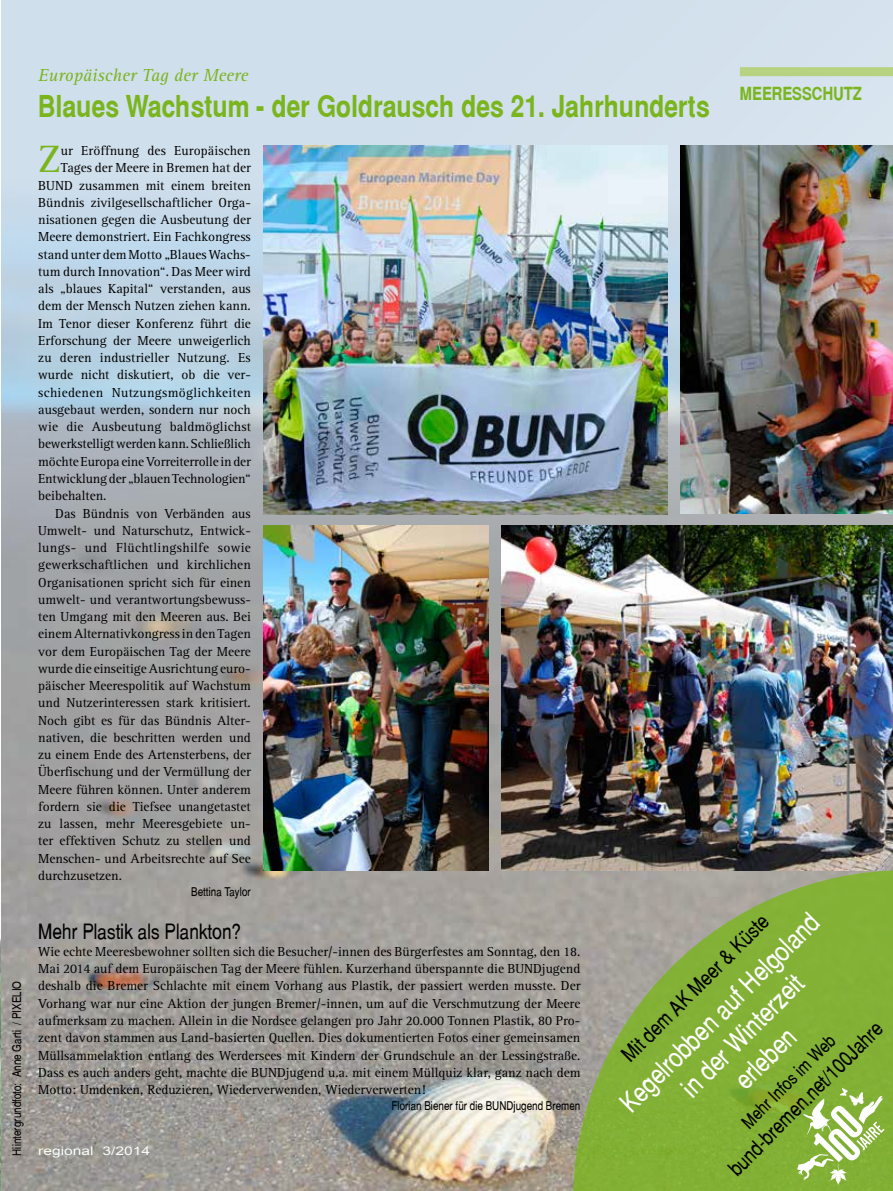
<style>
.page{position:relative;width:893px;height:1191px;background:#fff}
.page>*{position:absolute;margin:0;border:0;box-sizing:border-box;transform-origin:0 0}
.t1{font:39.45px "Agfa Rotis Serif";color:#7ab51d}
.t2{font:700 30px "Switzerland Narrow";color:#7ab51d}
.t3{font:27px/32.4px "Switzerland Narrow Plain";color:#fff;text-align:center}
.t4{font:21px "Switzerland Narrow Plain";color:#000}
.t5{font:italic 18px "Agfa Rotis Serif";color:#7ab51d}
.t6{font:18px "Switzerland Narrow Plain";color:#000}
.t7{font:700 18px "Switzerland Narrow";color:#7ab51d}
.t8{font:13.5px/17.2px "Agfa Rotis Serif";color:#000;text-align:justify}
.t9{font:13.5px "Agfa Rotis Serif";letter-spacing:.02em;color:#000}
.t10{font:13.5px "Agfa Rotis Serif";letter-spacing:.025em;color:#000}
.t11{font:12px "Switzerland Narrow Plain";color:#000}
.t12{font:12px "Arial";color:#fff;scale:1.3 1}
</style>
<div class="page">
<hr style="left:0;top:0;width:1px;height:1191px;background:#d0dfec">
<img style="left:1px;top:0;width:892px;height:1191px">
<img style="left:264px;top:146px;width:404px;height:368px">
<div style="left:740px;top:67px;width:153px;height:9px;background:#b7d382"></div>
<img style="left:502px;top:525px;width:391px;height:345px">
<img style="left:680px;top:146px;width:213px;height:368px">
<img style="left:264px;top:525px;width:225px;height:345px">
<svg style="left:573px;top:870px;width:320px;height:321px;background:#8bad4f"></svg>
<img style="left:0;top:664px;width:1px;height:527px">
<svg style="left:797px;top:1087px;width:87px;height:98px"></svg>
<p class="t11" style="left:9px;top:1155px;width:176px;rotate:-90deg">Hiintergrundfoto: Anne Garti / PIXELIO</p>
<h3 class="t5" style="left:38px;top:65px;width:211px">Europäischer Tag der Meere</h3>
<h2 class="t2" style="left:38px;top:88px;width:673px">Blaues Wachstum - der Goldrausch des 21. Jahrhunderts</h2>
<h1 class="t1" style="left:38px;top:137px;width:24px">Z</h1>
<p class="t8" style="left:61px;top:142px;width:191px">ur Eröffnung des Europäischen</p>
<p class="t8" style="left:61px;top:160px;width:191px">Tages der Meere in Bremen hat der</p>
<p class="t8" style="left:38px;top:177px;width:214px">BUND zusammen mit einem breiten</p>
<p class="t8" style="left:38px;top:194px;width:214px">Bündnis zivilgesellschaftlicher Orga-</p>
<p class="t8" style="left:38px;top:211px;width:214px">nisationen gegen die Ausbeutung der</p>
<p class="t8" style="left:38px;top:229px;width:214px">Meere demonstriert. Ein Fachkongress</p>
<p class="t8" style="left:38px;top:246px;width:214px">stand unter dem Motto „Blaues Wachs-</p>
<p class="t8" style="left:38px;top:263px;width:214px">tum durch Innovation“. Das Meer wird</p>
<p class="t8" style="left:38px;top:280px;width:214px">als „blaues Kapital“ verstanden, aus</p>
<p class="t8" style="left:38px;top:298px;width:214px">dem der Mensch Nutzen ziehen kann.</p>
<p class="t8" style="left:38px;top:315px;width:214px">Im Tenor dieser Konferenz führt die</p>
<p class="t8" style="left:38px;top:332px;width:214px">Erforschung der Meere unweigerlich</p>
<p class="t8" style="left:38px;top:349px;width:214px">zu deren industrieller Nutzung. Es</p>
<p class="t8" style="left:38px;top:367px;width:214px">wurde nicht diskutiert, ob die ver-</p>
<p class="t9" style="left:38px;top:384px;width:214px">schiedenen Nutzungsmöglichkeiten</p>
<p class="t8" style="left:38px;top:401px;width:214px">ausgebaut werden, sondern nur noch</p>
<p class="t8" style="left:38px;top:418px;width:214px">wie die Ausbeutung baldmöglichst</p>
<p class="t8" style="left:38px;top:436px;width:214px">bewerkstelligt werden kann. Schließlich</p>
<p class="t8" style="left:38px;top:453px;width:214px">möchte Europa eine Vorreiterrolle in der</p>
<p class="t8" style="left:38px;top:470px;width:214px">Entwicklung der „blauen Technologien“</p>
<p class="t8" style="left:38px;top:487px;width:70px">beibehalten.</p>
<p class="t8" style="left:55px;top:505px;width:197px">Das Bündnis von Verbänden aus</p>
<p class="t8" style="left:38px;top:522px;width:214px">Umwelt- und Naturschutz, Entwick-</p>
<p class="t10" style="left:38px;top:540px;width:214px">lungs- und Flüchtlingshilfe sowie</p>
<p class="t8" style="left:38px;top:556px;width:214px">gewerkschaftlichen und kirchlichen</p>
<p class="t8" style="left:38px;top:574px;width:214px">Organisationen spricht sich für einen</p>
<p class="t8" style="left:38px;top:591px;width:214px">umwelt- und verantwortungsbewuss-</p>
<p class="t8" style="left:38px;top:608px;width:214px">ten Umgang mit den Meeren aus. Bei</p>
<p class="t8" style="left:38px;top:625px;width:214px">einem Alternativkongress in den Tagen</p>
<p class="t8" style="left:38px;top:643px;width:214px">vor dem Europäischen Tag der Meere</p>
<p class="t8" style="left:38px;top:660px;width:214px">wurde die einseitige Ausrichtung euro-</p>
<p class="t8" style="left:38px;top:677px;width:214px">päischer Meerespolitik auf Wachstum</p>
<p class="t8" style="left:38px;top:694px;width:214px">und Nutzerinteressen stark kritisiert.</p>
<p class="t8" style="left:38px;top:712px;width:214px">Noch gibt es für das Bündnis Alter-</p>
<p class="t8" style="left:38px;top:729px;width:214px">nativen, die beschritten werden und</p>
<p class="t8" style="left:38px;top:746px;width:214px">zu einem Ende des Artensterbens, der</p>
<p class="t8" style="left:38px;top:763px;width:214px">Überfischung und der Vermüllung der</p>
<p class="t8" style="left:38px;top:781px;width:214px">Meere führen können. Unter anderem</p>
<p class="t8" style="left:38px;top:798px;width:214px">fordern sie die Tiefsee unangetastet</p>
<p class="t8" style="left:38px;top:815px;width:214px">zu lassen, mehr Meeresgebiete un-</p>
<p class="t8" style="left:38px;top:832px;width:214px">ter effektiven Schutz zu stellen und</p>
<p class="t8" style="left:38px;top:850px;width:214px">Menschen- und Arbeitsrechte auf See</p>
<p class="t8" style="left:38px;top:867px;width:85px">durchzusetzen.</p>
<p class="t11" style="left:191px;top:884px;width:61px">Bettina Taylor</p>
<h3 class="t7" style="left:740px;top:83px;width:123px">MEERESSCHUTZ</h3>
<h3 class="t4" style="left:38px;top:918px;width:204px">Mehr Plastik als Plankton?</h3>
<p class="t8" style="left:38px;top:943px;width:544px">Wie echte Meeresbewohner sollten sich die Besucher/-innen des Bürgerfestes am Sonntag, den 18.<br>Mai 2014 auf dem Europäischen Tag der Meere fühlen. Kurzerhand überspannte die BUNDjugend deshalb die Bremer Schlachte mit einem Vorhang aus Plastik, der passiert werden musste. Der Vorhang war nur eine Aktion der jungen Bremer/-innen, um auf die Verschmutzung der Meere aufmerksam zu machen. Allein in die Nordsee gelangen pro Jahr 20.000 Tonnen Plastik, 80 Pro&shy;zent davon stammen aus Land-basierten Quellen. Dies dokumentierten Fotos einer gemeinsamen Müllsammelaktion entlang des Werdersees mit Kindern der Grundschule an der Lessingstraße.<br>Dass es auch anders geht, machte die BUNDjugend u.a. mit einem Müllquiz klar, ganz nach dem Motto: Umdenken, Reduzieren, Wiederverwenden, Wiederverwerten!</p>
<p class="t11" style="left:391px;top:1098px;width:190px">Florian Biener für die BUNDjugend Bremen</p>
<p class="t12" style="left:38px;top:1143px;width:88px">regional 3/2014</p>
<h3 class="t3" style="left:613px;top:1095px;width:270px;rotate:-45deg">Kegelrobben auf Helgoland in der Winterzeit<br>erleben</h3>
<h3 class="t4" style="left:616px;top:1049px;width:200px;rotate:-45deg">Mit dem AK Meer &amp; Küste</h3>
<h3 class="t4" style="left:723px;top:1163px;width:210px;rotate:-45deg">bund-bremen.net/100Jahre</h3>
<h3 class="t6" style="left:737px;top:1117px;width:125px;rotate:-45deg">Mehr Infos im Web</h3>
</div>
